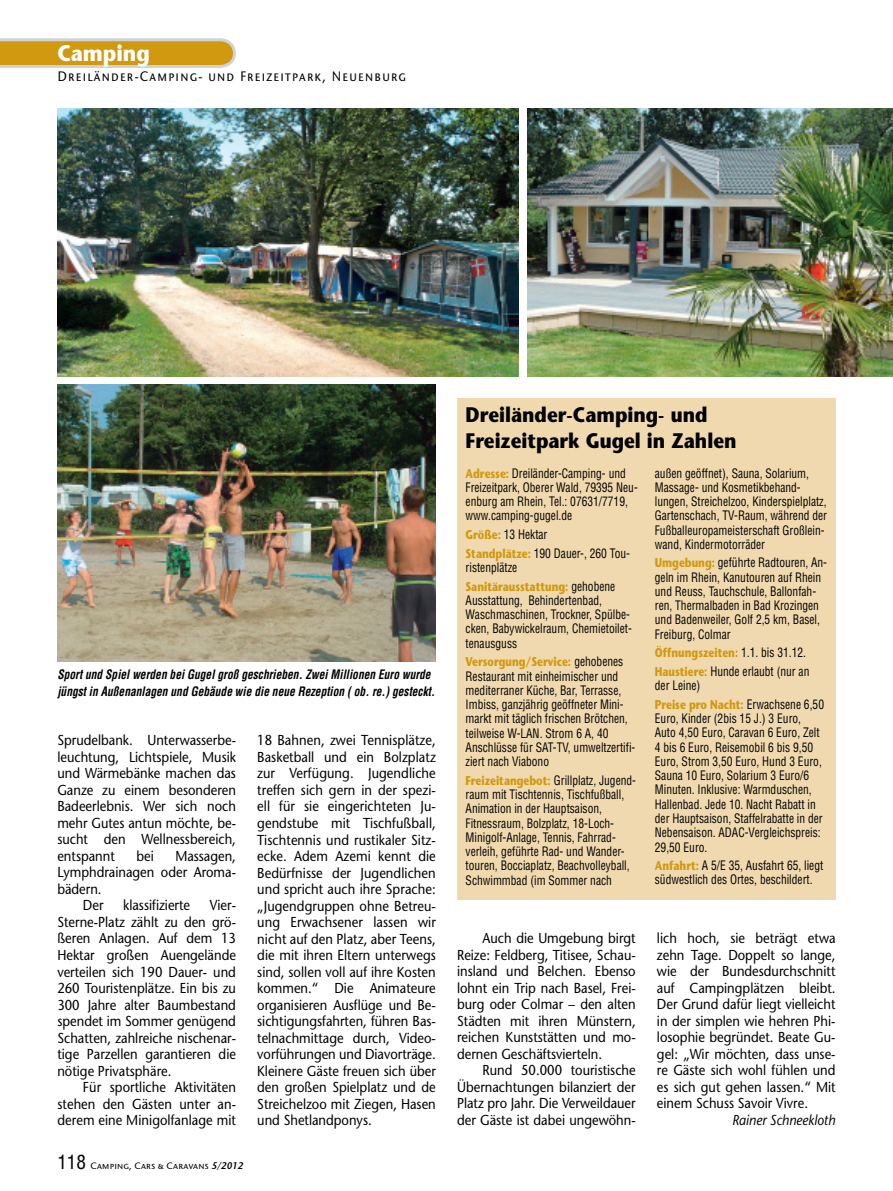
<style>
.page{position:relative;width:893px;height:1191px;background:#fff}
.page>*{position:absolute;margin:0;border:0;box-sizing:border-box;transform-origin:0 0}
.t1{font:700 22.5px "Stone Sans Std";color:#fff;scale:.9 1}
.t2{font:700 21px/25.5px "Stone Sans Std";color:#000;scale:.89 1}
.t3{font:500 14.4px/16.5px "Stone Sans Std";color:#000;text-align:justify;scale:.9 1}
.t4{font:14.4px "Stone Sans EF Medium SC";letter-spacing:.1em;color:#000;scale:.9 1}
.t5{font:italic 500 14.4px "Stone Sans Std";color:#000;scale:.9 1}
.t6{font:condensed 12.75px/14.2px "Helvetica LT Std";color:#000;scale:.9 1}
.t7{font:italic 700 condensed 12.75px/16.5px "Helvetica LT Std";color:#000;scale:.9 1}
.t8{font:700 12.75px "Stone Sans Std";color:#d0990f;scale:.8 1}
.t9{font:9.75px "Stone Sans EF Medium SC";letter-spacing:.025em;color:#000}
.s1{font-family:"Helvetica LT Std";font-stretch:condensed;font-size:19.2px}
.s2{font-family:"Stone Sans Std";font-weight:600;font-style:italic}
.s3{font-family:"Stone Sans Std";font-weight:700;font-stretch:normal;color:#d0990f}
.s4{font-family:"Helvetica LT Std";font-weight:400;font-stretch:condensed;color:#000}
</style>
<div class="page">
<img style="left:57px;top:108px;width:462px;height:268px">
<svg style="left:0;top:38px;width:236px;height:30px;background:#d1a63c"></svg>
<div style="left:457px;top:398px;width:379px;height:501px;background:#f0d9af"></div>
<img style="left:57px;top:385px;width:379px;height:276px">
<img style="left:527px;top:108px;width:366px;height:268px">
<h1 class="t1" style="left:57px;top:40px;width:104px">Camping</h1>
<p class="t4" style="left:57px;top:68px;width:389px">Dreiländer-Camping- und Freizeitpark, Neuenburg</p>
<p class="t7" style="left:57px;top:666px;width:421px">Sport und Spiel werden bei Gugel groß geschrieben. Zwei Millionen Euro wurde jüngst in Außenanlagen und Gebäude wie die neue Rezeption ( ob. re.) gesteckt.</p>
<p class="t3" style="left:57px;top:732px;width:200px">Sprudelbank. Unterwasserbe&shy;leuchtung, Lichtspiele, Musik und Wärmebänke machen das Ganze zu einem besonderen Badeerlebnis. Wer sich noch mehr Gutes antun möchte, be&shy;sucht den Wellnessbereich, entspannt</p>
<p class="t3" style="left:136px;top:847px;width:21px">bei</p>
<p class="t3" style="left:175px;top:847px;width:69px">Massagen,</p>
<p class="t3" style="left:57px;top:864px;width:200px">Lymphdrainagen oder Aroma-</p>
<p class="t3" style="left:57px;top:880px;width:51px">bädern.</p>
<p class="t3" style="left:83px;top:897px;width:24px">Der</p>
<p class="t3" style="left:123px;top:897px;width:76px">klassifizierte</p>
<p class="t3" style="left:57px;top:897px;width:200px;text-indent:152px">Vier-Sterne-Platz zählt zu den grö&shy;ßeren Anlagen. Auf dem 13<br>Hektar großen Auengelände verteilen sich 190 Dauer- und 260 Touristenplätze. Ein bis zu 300 Jahre alter Baumbestand spendet im Sommer genügend Schatten, zahlreiche nischenar&shy;tige Parzellen garantieren die nötige Privatsphäre.</p>
<p class="t3" style="left:57px;top:1078px;width:200px;text-indent:26px">Für sportliche Aktivitäten stehen den Gästen unter an&shy;derem eine Minigolfanlage mit</p>
<p class="t9" style="left:57px;top:1159px;width:187px"><span class="s1">118</span> Camping, Cars &amp; Caravans <span class="s2">5/2012</span></p>
<p class="t3" style="left:257px;top:732px;width:200px">18 Bahnen, zwei Tennisplätze, Basketball und ein Bolzplatz zur Verfügung. Jugendliche treffen sich gern in der spezi&shy;ell für sie eingerichteten Ju&shy;gendstube mit Tischfußball, Tischtennis und rustikaler Sitz&shy;ecke. Adem Azemi kennt die Bedürfnisse der Jugendlichen und spricht auch ihre Sprache: „Jugendgruppen ohne Betreu&shy;ung Erwachsener lassen wir nicht auf den Platz, aber Teens, die mit ihren Eltern unterwegs sind, sollen voll auf ihre Kosten kommen.“ Die Animateure organisieren Ausflüge und Be&shy;sichtigungsfahrten, führen Bas&shy;telnachmittage durch, Video&shy;vorführungen und Diavorträge.<br>Kleinere Gäste freuen sich über den großen Spielplatz und de Streichelzoo mit Ziegen, Hasen und Shetlandponys.</p>
<h2 class="t2" style="left:466px;top:402px;width:306px">Dreiländer-Camping- und<br>Freizeitpark Gugel in Zahlen</h2>
<p class="t6" style="left:466px;top:466px;width:193px"><span class="s3">Adresse:</span> Dreiländer-Camping- und Freizeitpark, Oberer Wald, 79395 Neu&shy;enburg am Rhein, Tel.: 07631/7719, www.camping-gugel.de</p>
<p class="t6" style="left:466px;top:525px;width:184px;line-height:18.6px"><span class="s3">Größe:</span> 13 Hektar<br><span class="s3">Standplätze:</span> 190 Dauer-, 260 Tou-</p>
<p class="t6" style="left:466px;top:560px;width:59px">ristenplätze</p>
<p class="t8" style="left:466px;top:578px;width:189px">Sanitärausstattung: <span class="s4">gehobene</span></p>
<p class="t6" style="left:466px;top:593px;width:186px">Ausstattung, Behindertenbad,<br>Waschmaschinen, Trockner, Spülbe&shy;cken, Babywickelraum, Chemietoilet&shy;tenausguss</p>
<p class="t8" style="left:466px;top:654px;width:199px">Versorgung/Service: <span class="s4">gehobenes</span></p>
<p class="t6" style="left:466px;top:669px;width:190px">Restaurant mit einheimischer und mediterraner Küche, Bar, Terrasse, Imbiss, ganzjährig geöffneter Mini&shy;markt mit täglich frischen Brötchen, teilweise W-LAN. Strom 6 A, 40<br>Anschlüsse für SAT-TV, umweltzertifi&shy;ziert nach Viabono</p>
<p class="t6" style="left:466px;top:773px;width:191px"><span class="s3">Freizeitangebot:</span> Grillplatz, Jugend&shy;raum mit Tischtennis, Tischfußball, Animation in der Hauptsaison, Fitnessraum, Bolzplatz, 18-Loch-Minigolf-Anlage, Tennis, Fahrrad&shy;verleih, geführte Rad- und Wander&shy;touren, Bocciaplatz, Beachvolleyball, Schwimmbad (im Sommer nach</p>
<p class="t6" style="left:655px;top:465px;width:193px">außen geöffnet), Sauna, Solarium, Massage- und Kosmetikbehand&shy;lungen, Streichelzoo, Kinderspielplatz, Gartenschach, TV-Raum, während der Fußballeuropameisterschaft Großlein&shy;wand, Kindermotorräder</p>
<p class="t6" style="left:655px;top:555px;width:193px"><span class="s3">Umgebung:</span> geführte Radtouren, An&shy;geln im Rhein, Kanutouren auf Rhein und Reuss, Tauchschule, Ballonfah&shy;ren, Thermalbaden in Bad Krozingen und Badenweiler, Golf 2,5 km, Basel,<br>Freiburg, Colmar</p>
<p class="t8" style="left:655px;top:645px;width:191px">Öffnungszeiten: <span class="s4">1.1. bis 31.12.</span></p>
<p class="t6" style="left:655px;top:664px;width:173px"><span class="s3">Haustiere:</span> Hunde erlaubt (nur an der Leine)</p>
<p class="t8" style="left:655px;top:697px;width:213px">Preise pro Nacht: <span class="s4">Erwachsene 6,50</span></p>
<p class="t6" style="left:655px;top:711px;width:188px">Euro, Kinder (2bis 15 J.) 3 Euro,<br>Auto 4,50 Euro, Caravan 6 Euro, Zelt<br>4 bis 6 Euro, Reisemobil 6 bis 9,50<br>Euro, Strom 3,50 Euro, Hund 3 Euro,<br>Sauna 10 Euro, Solarium 3 Euro/6<br>Minuten. Inklusive: Warmduschen,<br>Hallenbad. Jede 10. Nacht Rabatt in der Hauptsaison, Staffelrabatte in der<br>Nebensaison. ADAC-Vergleichspreis:<br>29,50 Euro.</p>
<p class="t6" style="left:655px;top:858px;width:189px"><span class="s3">Anfahrt:</span> A 5/E 35, Ausfahrt 65, liegt südwestlich des Ortes, beschildert.</p>
<p class="t3" style="left:457px;top:930px;width:200px;text-indent:26px">Auch die Umgebung birgt Reize: Feldberg, Titisee, Schau&shy;insland und Belchen. Ebenso lohnt ein Trip nach Basel, Frei&shy;burg oder Colmar – den alten Städten mit ihren Münstern, reichen Kunststätten und mo&shy;dernen Geschäftsvierteln.</p>
<p class="t3" style="left:457px;top:1062px;width:200px;text-indent:26px">Rund 50.000 touristische Übernachtungen bilanziert der Platz pro Jahr. Die Verweildauer der Gäste ist dabei ungewöhn-</p>
<p class="t3" style="left:657px;top:930px;width:200px">lich hoch, sie beträgt etwa zehn Tage. Doppelt so lange, wie der Bundesdurchschnitt auf Campingplätzen bleibt.<br>Der Grund dafür liegt vielleicht in der simplen wie hehren Phi&shy;losophie begründet. Beate Gu&shy;gel: „Wir möchten, dass unse&shy;re Gäste sich wohl fühlen und es sich gut gehen lassen.“ Mit einem Schuss Savoir Vivre.</p>
<p class="t5" style="left:732px;top:1111px;width:116px">Rainer Schneekloth</p>
</div>
